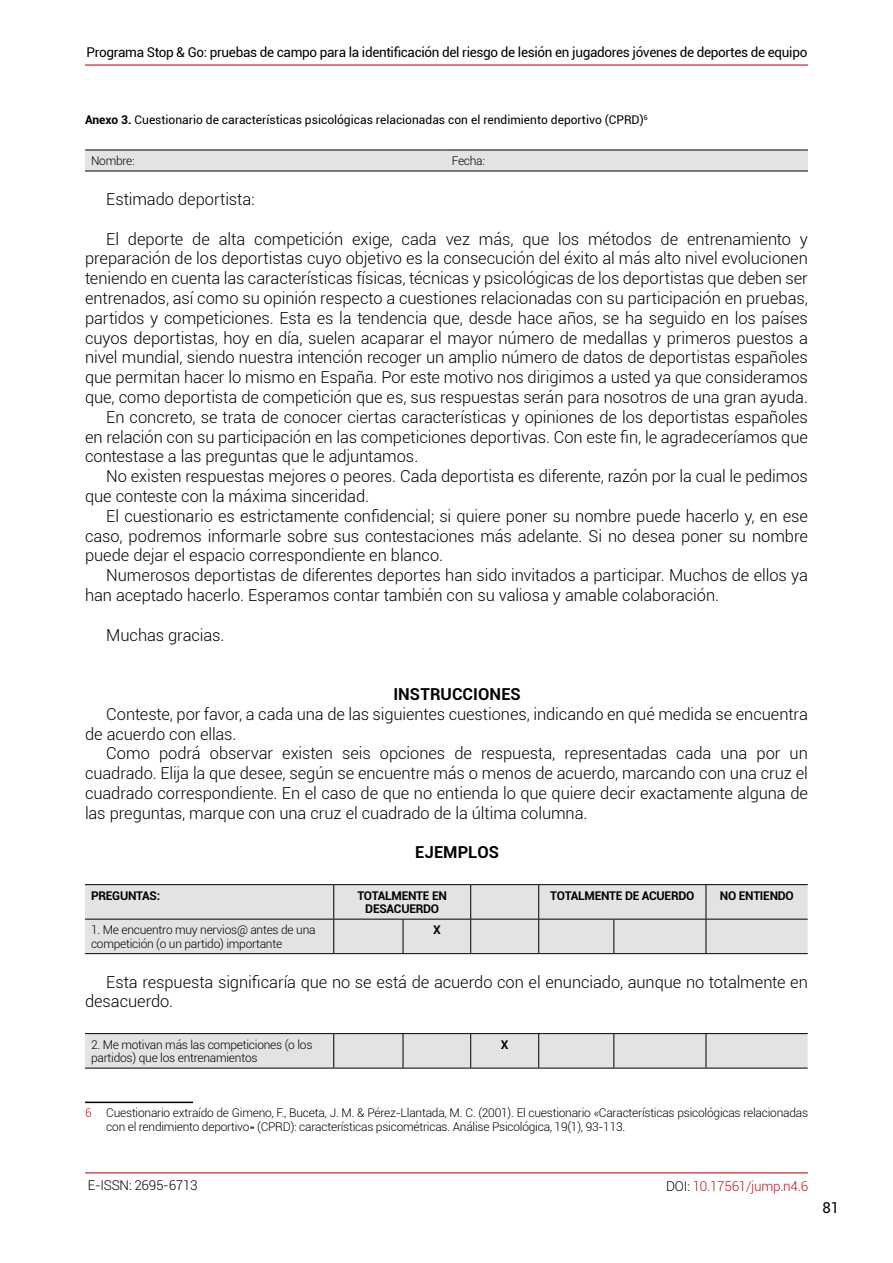
<style>
.page{position:relative;width:893px;height:1263px;background:#fff}
.page>*{position:absolute;margin:0;border:0;box-sizing:border-box;transform-origin:0 0}
.t1{font:300 16.5px/19.8px "Roboto";letter-spacing:-.005em;color:#020203}
.t2{font:700 16.5px "Roboto";letter-spacing:.005em;color:#020203}
.t3{font:15px "Roboto";color:#000}
.t4{font:13.5px "Roboto";letter-spacing:-.025em;color:#000}
.t5{font:300 13.5px "Roboto";letter-spacing:-.02em;color:#c81119}
.t6{font:300 13.5px "Roboto";letter-spacing:-.02em;color:#000}
.t7{font:300 12px/13.5px "Roboto";letter-spacing:-.02em;color:#000}
.t8{font:12px "Roboto";color:#000}
.t9{font:700 12px/13.5px "Roboto";letter-spacing:-.02em;color:#000;text-align:center}
.s1{font-weight:700}
.s2{color:#cd1013}
.s3{color:#000}
</style>
<div class="page">
<hr style="left:85px;top:64px;width:723px;height:2px;background:#c8101a">
<hr style="left:85px;top:1172px;width:723px;height:1px;background:#c8101a">
<div style="left:85px;top:151px;width:723px;height:20px;background:#e3e3e3"></div>
<hr style="left:85px;top:150px;width:361px;height:1px;background:#000">
<hr style="left:446px;top:150px;width:362px;height:1px;background:#000">
<hr style="left:85px;top:171px;width:361px;height:1px;background:#000">
<hr style="left:446px;top:171px;width:362px;height:1px;background:#000">
<div style="left:85px;top:885px;width:723px;height:68px;background:#e3e3e3"></div>
<hr style="left:85px;top:919px;width:249px;height:1px;background:#000">
<hr style="left:334px;top:919px;width:69px;height:1px;background:#000">
<hr style="left:403px;top:919px;width:68px;height:1px;background:#000">
<hr style="left:471px;top:919px;width:68px;height:1px;background:#000">
<hr style="left:539px;top:919px;width:75px;height:1px;background:#000">
<hr style="left:614px;top:919px;width:92px;height:1px;background:#000">
<hr style="left:706px;top:919px;width:102px;height:1px;background:#000">
<hr style="left:85px;top:884px;width:249px;height:1px;background:#000">
<hr style="left:85px;top:953px;width:249px;height:1px;background:#000">
<hr style="left:403px;top:953px;width:68px;height:1px;background:#000">
<hr style="left:614px;top:953px;width:92px;height:1px;background:#000">
<hr style="left:334px;top:884px;width:69px;height:1px;background:#000">
<hr style="left:333px;top:885px;width:1px;height:34px;background:#000">
<hr style="left:403px;top:884px;width:68px;height:1px;background:#000">
<hr style="left:333px;top:919px;width:1px;height:34px;background:#000">
<hr style="left:403px;top:919px;width:1px;height:34px;background:#000">
<hr style="left:334px;top:953px;width:69px;height:1px;background:#000">
<hr style="left:471px;top:884px;width:68px;height:1px;background:#000">
<hr style="left:470px;top:885px;width:1px;height:34px;background:#000">
<hr style="left:470px;top:919px;width:1px;height:34px;background:#000">
<hr style="left:471px;top:953px;width:68px;height:1px;background:#000">
<hr style="left:539px;top:884px;width:75px;height:1px;background:#000">
<hr style="left:538px;top:885px;width:1px;height:34px;background:#000">
<hr style="left:614px;top:884px;width:92px;height:1px;background:#000">
<hr style="left:538px;top:919px;width:1px;height:34px;background:#000">
<hr style="left:613px;top:919px;width:1px;height:34px;background:#000">
<hr style="left:539px;top:953px;width:75px;height:1px;background:#000">
<hr style="left:706px;top:884px;width:102px;height:1px;background:#000">
<hr style="left:706px;top:885px;width:1px;height:34px;background:#000">
<hr style="left:706px;top:919px;width:1px;height:34px;background:#000">
<hr style="left:706px;top:953px;width:102px;height:1px;background:#000">
<div style="left:85px;top:1034px;width:723px;height:34px;background:#e3e3e3"></div>
<hr style="left:85px;top:1033px;width:249px;height:1px;background:#000">
<hr style="left:403px;top:1033px;width:68px;height:1px;background:#000">
<hr style="left:539px;top:1033px;width:75px;height:1px;background:#000">
<hr style="left:706px;top:1033px;width:102px;height:1px;background:#000">
<hr style="left:334px;top:1033px;width:69px;height:1px;background:#000">
<hr style="left:333px;top:1034px;width:1px;height:34px;background:#000">
<hr style="left:403px;top:1034px;width:1px;height:34px;background:#000">
<hr style="left:85px;top:1068px;width:249px;height:1px;background:#000">
<hr style="left:334px;top:1068px;width:69px;height:1px;background:#000">
<hr style="left:403px;top:1068px;width:68px;height:1px;background:#000">
<hr style="left:539px;top:1068px;width:75px;height:1px;background:#000">
<hr style="left:706px;top:1068px;width:102px;height:1px;background:#000">
<hr style="left:471px;top:1033px;width:68px;height:1px;background:#000">
<hr style="left:470px;top:1034px;width:1px;height:34px;background:#000">
<hr style="left:538px;top:1034px;width:1px;height:34px;background:#000">
<hr style="left:471px;top:1068px;width:68px;height:1px;background:#000">
<hr style="left:614px;top:1033px;width:92px;height:1px;background:#000">
<hr style="left:613px;top:1034px;width:1px;height:34px;background:#000">
<hr style="left:706px;top:1034px;width:1px;height:34px;background:#000">
<hr style="left:614px;top:1068px;width:92px;height:1px;background:#000">
<hr style="left:85px;top:1101px;width:108px;height:2px;background:#000">
<p class="t4" style="left:87px;top:43px;width:722px">Programa Stop &amp; Go: pruebas de campo para la identificación del riesgo de lesión en jugadores jóvenes de deportes de equipo</p>
<p class="t8" style="left:85px;top:111px;width:564px"><span class="s1">Anexo 3.</span> Cuestionario de características psicológicas relacionadas con el rendimiento deportivo (CPRD)<sup>6</sup></p>
<p class="t7" style="left:91px;top:154px;width:45px">Nombre:</p>
<p class="t7" style="left:452px;top:154px;width:35px">Fecha:</p>
<p class="t1" style="left:106px;top:189px;width:150px">Estimado deportista:</p>
<p class="t1" style="left:106px;top:228px;width:703px">El deporte de alta competición exige, cada vez más, que los métodos de entrenamiento y</p>
<p class="t1" style="left:85px;top:248px;width:724px">preparación de los deportistas cuyo objetivo es la consecución del éxito al más alto nivel evolucionen</p>
<p class="t1" style="left:85px;top:268px;width:724px">teniendo en cuenta las características físicas, técnicas y psicológicas de los deportistas que deben ser</p>
<p class="t1" style="left:85px;top:288px;width:724px">entrenados, así como su opinión respecto a cuestiones relacionadas con su participación en pruebas,</p>
<p class="t1" style="left:85px;top:307px;width:724px">partidos y competiciones. Esta es la tendencia que, desde hace años, se ha seguido en los países</p>
<p class="t1" style="left:85px;top:327px;width:724px">cuyos deportistas, hoy en día, suelen acaparar el mayor número de medallas y primeros puestos a</p>
<p class="t1" style="left:85px;top:347px;width:724px">nivel mundial, siendo nuestra intención recoger un amplio número de datos de deportistas españoles</p>
<p class="t1" style="left:85px;top:367px;width:724px">que permitan hacer lo mismo en España. Por este motivo nos dirigimos a usted ya que consideramos</p>
<p class="t1" style="left:85px;top:387px;width:724px">que, como deportista de competición que es, sus respuestas serán para nosotros de una gran ayuda.</p>
<p class="t1" style="left:106px;top:406px;width:703px">En concreto, se trata de conocer ciertas características y opiniones de los deportistas españoles</p>
<p class="t1" style="left:85px;top:426px;width:724px">en relación con su participación en las competiciones deportivas. Con este fin, le agradeceríamos que</p>
<p class="t1" style="left:85px;top:446px;width:335px">contestase a las preguntas que le adjuntamos.</p>
<p class="t1" style="left:106px;top:466px;width:703px">No existen respuestas mejores o peores. Cada deportista es diferente, razón por la cual le pedimos</p>
<p class="t1" style="left:85px;top:486px;width:286px">que conteste con la máxima sinceridad.</p>
<p class="t1" style="left:106px;top:505px;width:703px">El cuestionario es estrictamente confidencial; si quiere poner su nombre puede hacerlo y, en ese</p>
<p class="t1" style="left:85px;top:525px;width:724px">caso, podremos informarle sobre sus contestaciones más adelante. Si no desea poner su nombre</p>
<p class="t1" style="left:85px;top:545px;width:359px">puede dejar el espacio correspondiente en blanco.</p>
<p class="t1" style="left:106px;top:565px;width:703px">Numerosos deportistas de diferentes deportes han sido invitados a participar. Muchos de ellos ya</p>
<p class="t1" style="left:85px;top:585px;width:636px">han aceptado hacerlo. Esperamos contar también con su valiosa y amable colaboración.</p>
<p class="t1" style="left:106px;top:624px;width:120px">Muchas gracias.</p>
<p class="t2" style="left:393px;top:682px;width:129px">INSTRUCCIONES</p>
<p class="t1" style="left:85px;top:703px;width:724px;text-indent:21px">Conteste, por favor, a cada una de las siguientes cuestiones, indicando en qué medida se encuentra de acuerdo con ellas.</p>
<p class="t1" style="left:85px;top:743px;width:724px;text-align:justify;text-indent:21px">Como podrá observar existen seis opciones de respuesta, representadas cada una por un cuadrado. Elija la que desee, según se encuentre más o menos de acuerdo, marcando con una cruz el cuadrado correspondiente. En el caso de que no entienda lo que quiere decir exactamente alguna de las preguntas, marque con una cruz el cuadrado de la última columna.</p>
<p class="t2" style="left:415px;top:841px;width:85px">EJEMPLOS</p>
<p class="t9" style="left:91px;top:888px;width:71px">PREGUNTAS:</p>
<p class="t9" style="left:357px;top:888px;width:91px">TOTALMENTE EN<br>DESACUERDO</p>
<p class="t9" style="left:550px;top:888px;width:146px">TOTALMENTE DE ACUERDO</p>
<p class="t9" style="left:720px;top:888px;width:76px">NO ENTIENDO</p>
<p class="t7" style="left:91px;top:923px;width:226px">1. Me encuentro muy nervios@ antes de una competición (o un partido) importante</p>
<p class="t9" style="left:433px;top:923px;width:9px">X</p>
<p class="t1" style="left:85px;top:971px;width:724px;text-indent:21px">Esta respuesta significaría que no se está de acuerdo con el enunciado, aunque no totalmente en desacuerdo.</p>
<p class="t7" style="left:91px;top:1037px;width:223px">2. Me motivan más las competiciones (o los partidos) que los entrenamientos</p>
<p class="t9" style="left:501px;top:1037px;width:9px">X</p>
<p class="t7" style="left:106px;top:1105px;width:703px;line-height:14.4px;text-indent:-21px"><span class="s2">6</span> Cuestionario extraído de Gimeno, F., Buceta, J. M. &amp; Pérez-Llantada, M. C. (2001). El cuestionario «Características psicológicas relacionadas con el rendimiento deportivo» (CPRD): características psicométricas. Análise Psicológica, 19(1), 93-113.</p>
<p class="t6" style="left:88px;top:1176px;width:111px">E-ISSN: 2695-6713</p>
<p class="t5" style="left:666px;top:1176px;width:144px"><span class="s3">DOI:</span> 10.17561/jump.n4.6</p>
<p class="t3" style="left:822px;top:1197px;width:18px">81</p>
</div>
